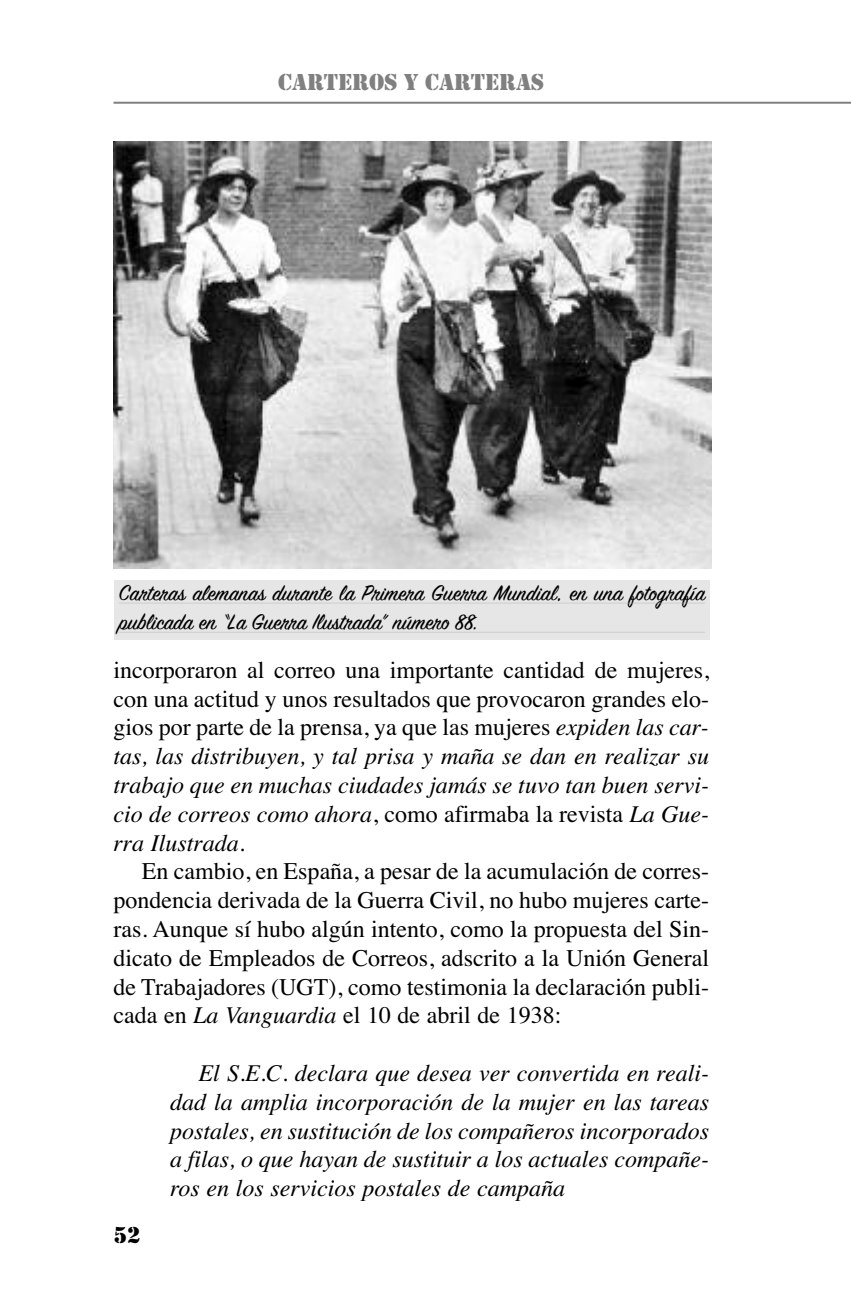
<style>
.page{position:relative;width:851px;height:1304px;background:#fff}
.page>*{position:absolute;margin:0;border:0;box-sizing:border-box;transform-origin:0 0}
.t1{font:24px/28.8px "Times";color:#000;text-align:justify}
.t2{font:italic 24px/28.8px "Times";color:#000;text-align:justify}
.t3{font:24px/28.8px "Sign Painter House Script";color:#000}
.t4{font:24px "Stencil";color:#808080}
.t5{font:24px "Stencil";color:#000}
.s1{font-style:italic}
</style>
<div class="page">
<hr style="left:113px;top:102px;width:737px;height:2px;background:#808080">
<img style="left:113px;top:142px;width:598px;height:426px">
<div style="left:114px;top:580px;width:596px;height:60px;background:#e6e6e6"></div>
<hr style="left:119px;top:603px;width:586px;height:1px;background:#d6d6d6">
<hr style="left:119px;top:632px;width:586px;height:1px;background:#d3d3d3">
<p class="t4" style="left:278px;top:68px;width:268px">CARTEROS Y CARTERAS</p>
<p class="t3" style="left:119px;top:578px;width:587px">Carteras alemanas durante la Primera Guerra Mundial, en una fotografía publicada en “La Guerra Ilustrada” número 88.</p>
<p class="t1" style="left:113px;top:655px;width:597px">incorporaron al correo una importante cantidad de mujeres, con una actitud y unos resultados que provocaron grandes elo&shy;gios por parte de la prensa, ya que las mujeres <span class="s1">expiden las car&shy;tas, las distribuyen, y tal prisa y maña se dan en realizar su trabajo que en muchas ciudades jamás se tuvo tan buen servi&shy;cio de correos como ahora</span>, como afirmaba la revista <span class="s1">La Gue&shy;rra Ilustrada.</span></p>
<p class="t1" style="left:113px;top:857px;width:597px;text-indent:28px">En cambio, en España, a pesar de la acumulación de corres&shy;pondencia derivada de la Guerra Civil, no hubo mujeres carte&shy;ras. Aunque sí hubo algún intento, como la propuesta del Sin&shy;dicato de Empleados de Correos, adscrito a la Unión General de Trabajadores (UGT), como testimonia la declaración publi&shy;cada en <span class="s1">La Vanguardia</span> el 10 de abril de 1938:</p>
<p class="t2" style="left:170px;top:1058px;width:540px;text-indent:28px">El S.E.C. declara que desea ver convertida en reali&shy;dad la amplia incorporación de la mujer en las tareas postales, en sustitución de los compañeros incorporados a filas, o que hayan de sustituir a los actuales compañe&shy;ros en los servicios postales de campaña</p>
<p class="t5" style="left:113px;top:1221px;width:29px">52</p>
</div>
